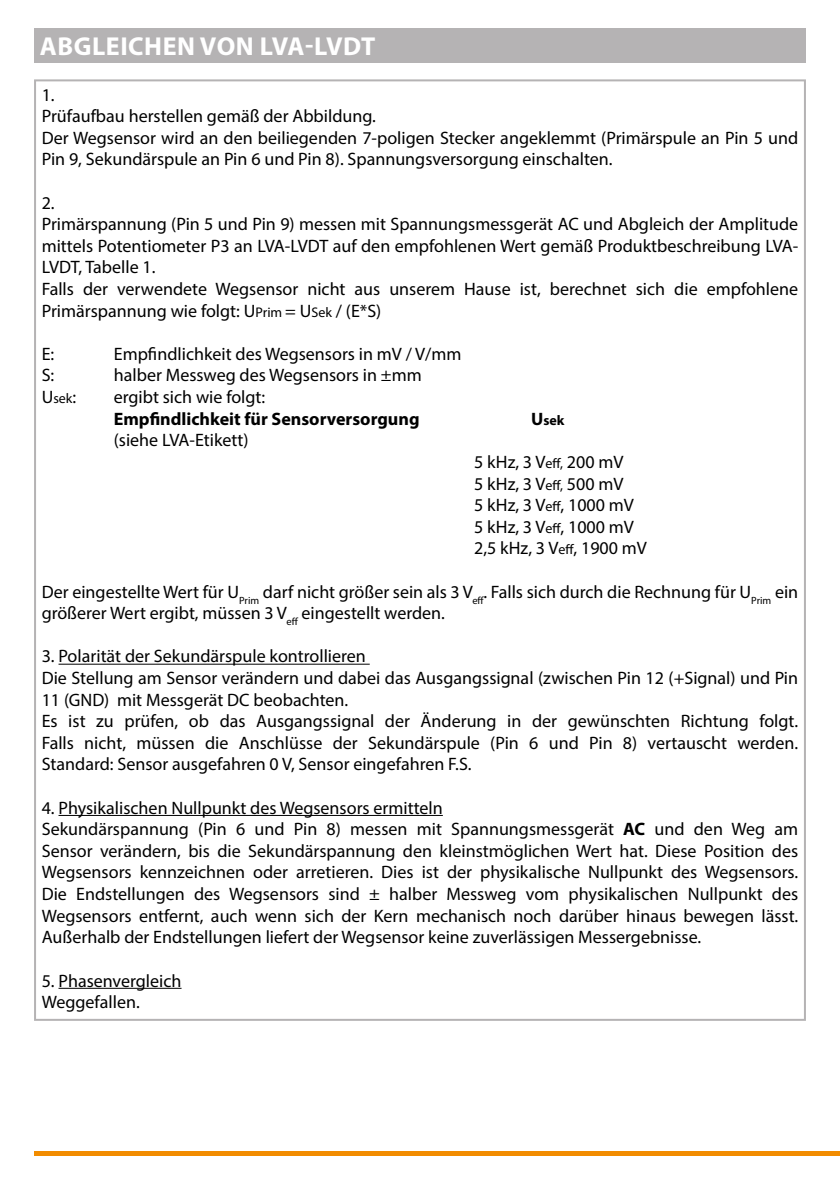
<style>
.page{position:relative;width:840px;height:1191px;background:#fff}
.page>*{position:absolute;margin:0;border:0;box-sizing:border-box;transform-origin:0 0}
.t1{font:700 26px "Myriad Pro";letter-spacing:.02em;color:#fff}
.t2{font:18px/21.6px "Myriad Pro";color:#000}
.t3{font:700 18px "Myriad Pro";color:#000}
.t4{font:14px "Myriad Pro";color:#000}
.t5{font:700 14px "Myriad Pro";color:#000}
.s1{font-size:14px}
.s2{font-size:18px}
.s3{font-weight:700}
</style>
<div class="page">
<div style="left:34px;top:28px;width:771px;height:34px;background:#b5b3b4"></div>
<hr style="left:58px;top:663px;width:311px;height:1px;background:#000">
<hr style="left:58px;top:815px;width:384px;height:1px;background:#000">
<hr style="left:58px;top:987px;width:123px;height:1px;background:#000">
<hr style="left:34px;top:1151px;width:805px;height:4px;background:#f28c00">
<p class="t1" style="left:40px;top:29px;width:337px">ABGLEICHEN VON LVA-LVDT</p>
<p class="t2" style="left:42px;top:83px;width:14px">1.</p>
<p class="t2" style="left:42px;top:105px;width:335px">Prüfaufbau herstellen gemäß der Abbildung.</p>
<p class="t2" style="left:42px;top:127px;width:757px">Der Wegsensor wird an den beiliegenden 7-poligen Stecker angeklemmt (Primärspule an Pin 5 und<br>Pin 9, Sekundärspule an Pin 6 und Pin 8). Spannungsversorgung einschalten.</p>
<p class="t2" style="left:42px;top:191px;width:14px">2.</p>
<p class="t2" style="left:42px;top:213px;width:757px;text-align:justify">Primärspannung (Pin 5 und Pin 9) messen mit Spannungsmessgerät AC und Abgleich der Amplitude mittels Potentiometer P3 an LVA-LVDT auf den empfohlenen Wert gemäß Produktbeschreibung LVA-LVDT, Tabelle 1.</p>
<p class="t2" style="left:42px;top:278px;width:757px">Falls der verwendete Wegsensor nicht aus unserem Hause ist, berechnet sich die empfohlene<br>Primärspannung wie folgt: U<span class="s1">Prim</span> = U<span class="s1">Sek</span> / (E*S)</p>
<p class="t2" style="left:42px;top:343px;width:14px">E:</p>
<p class="t2" style="left:114px;top:343px;width:349px">Empfindlichkeit des Wegsensors in mV / V/mm</p>
<p class="t2" style="left:42px;top:364px;width:14px">S:</p>
<p class="t2" style="left:114px;top:364px;width:309px">halber Messweg des Wegsensors in ±mm</p>
<p class="t4" style="left:42px;top:390px;width:36px"><span class="s2">U</span>sek<span class="s2">:</span></p>
<p class="t2" style="left:114px;top:386px;width:153px">ergibt sich wie folgt:</p>
<p class="t3" style="left:114px;top:407px;width:307px">Empfindlichkeit für Sensorversorgung</p>
<p class="t5" style="left:531px;top:411px;width:35px"><span class="s2">U</span>sek</p>
<p class="t2" style="left:114px;top:429px;width:136px">(siehe LVA-Etikett)</p>
<p class="t2" style="left:474px;top:451px;width:151px">5 kHz, 3 V<span class="s1">eff,</span> 200 mV</p>
<p class="t2" style="left:474px;top:472px;width:151px">5 kHz, 3 V<span class="s1">eff,</span> 500 mV</p>
<p class="t2" style="left:474px;top:494px;width:161px">5 kHz, 3 V<span class="s1">eff</span>, 1000 mV</p>
<p class="t2" style="left:474px;top:515px;width:161px">5 kHz, 3 V<span class="s1">eff</span>, 1000 mV</p>
<p class="t2" style="left:474px;top:537px;width:174px">2,5 kHz, 3 V<span class="s1">eff</span>, 1900 mV</p>
<p class="t2" style="left:42px;top:580px;width:757px">Der eingestellte Wert für U<sub>Prim</sub> darf nicht größer sein als 3 V<sub>eff</sub>. Falls sich durch die Rechnung für U<sub>Prim</sub> ein größerer Wert ergibt, müssen 3 V<sub>eff</sub> eingestellt werden.</p>
<p class="t2" style="left:42px;top:645px;width:325px">3. Polarität der Sekundärspule kontrollieren</p>
<p class="t2" style="left:42px;top:667px;width:757px">Die Stellung am Sensor verändern und dabei das Ausgangssignal (zwischen Pin 12 (+Signal) und Pin<br>11 (GND) mit Messgerät DC beobachten.</p>
<p class="t2" style="left:42px;top:710px;width:757px;text-align:justify">Es ist zu prüfen, ob das Ausgangssignal der Änderung in der gewünschten Richtung folgt.<br>Falls nicht, müssen die Anschlüsse der Sekundärspule (Pin 6 und Pin 8) vertauscht werden.<br>Standard: Sensor ausgefahren 0 V, Sensor eingefahren F.S.</p>
<p class="t2" style="left:42px;top:796px;width:402px">4. Physikalischen Nullpunkt des Wegsensors ermitteln</p>
<p class="t2" style="left:42px;top:818px;width:757px;text-align:justify">Sekundärspannung (Pin 6 und Pin 8) messen mit Spannungsmessgerät <span class="s3">AC</span> und den Weg am Sensor verändern, bis die Sekundärspannung den kleinstmöglichen Wert hat. Diese Position des Wegsensors kennzeichnen oder arretieren. Dies ist der physikalische Nullpunkt des Wegsensors.<br>Die Endstellungen des Wegsensors sind ± halber Messweg vom physikalischen Nullpunkt des Wegsensors entfernt, auch wenn sich der Kern mechanisch noch darüber hinaus bewegen lässt.<br>Außerhalb der Endstellungen liefert der Wegsensor keine zuverlässigen Messergebnisse.</p>
<p class="t2" style="left:42px;top:969px;width:141px">5. Phasenvergleich</p>
<p class="t2" style="left:42px;top:991px;width:99px">Weggefallen.</p>
</div>
